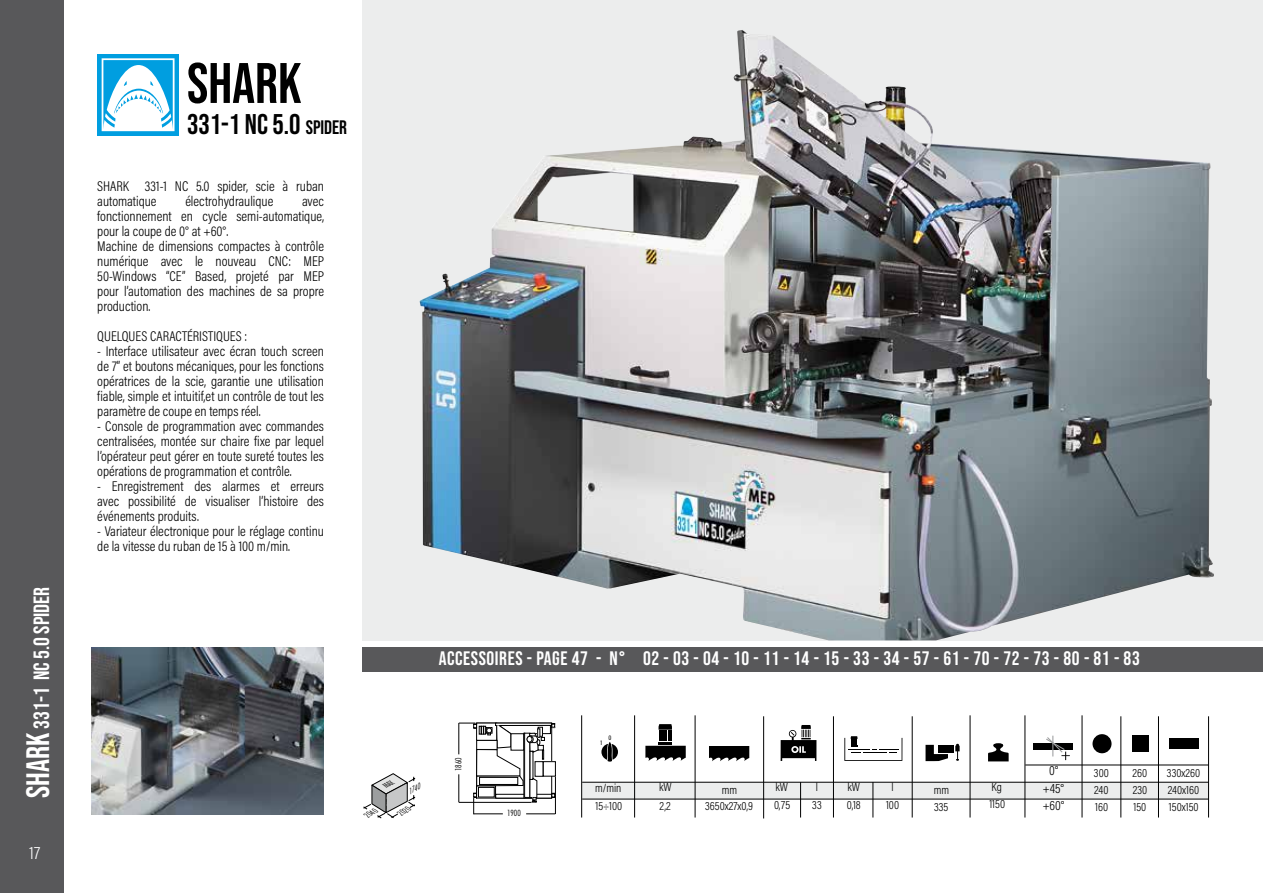
<style>
.page{position:relative;width:1263px;height:893px;background:#fff}
.page>*{position:absolute;margin:0;border:0;box-sizing:border-box;transform-origin:0 0}
.t1{font:57px "Bebas Neue";color:#000}
.t2{font:28.5px "Bebas Neue";color:#000}
.t3{font:22.05px "Bebas Neue";color:#fff}
.t4{font:19.5px "Bebas Neue";letter-spacing:.03em;color:#fff}
.t5{font:300 18px "Acumin Pro Cond";color:#fff}
.t6{font:300 14.25px/15px "Acumin Pro Cond";color:#000}
.t7{font:300 13.5px "Acumin Pro Cond";color:#000}
.t8{font:300 12px "Acumin Pro Cond";color:#000}
.t9{font:300 condensed 8.25px "Futura Std";color:#000}
.t10{font:italic 300 condensed 7.5px "Futura Std";color:#000}
.t11{font:500 6.75px "Acumin Pro Cond";color:#000}
.s1{font-size:32.4px}
.s2{font-size:19.5px}
</style>
<div class="page">
<div style="left:0;top:0;width:64px;height:893px;background:#58585a"></div>
<div style="left:97px;top:54px;width:82px;height:81px;background:#009ee0"></div>
<svg style="left:102px;top:58px;width:73px;height:73px"></svg>
<img style="left:91px;top:648px;width:233px;height:166px">
<div style="left:362px;top:0;width:901px;height:640px;background:#eceded"></div>
<img style="left:420px;top:31px;width:793px;height:609px">
<div style="left:582px;top:782px;width:626px;height:17px;background:#eceded"></div>
<hr style="left:763px;top:716px;width:1px;height:102px;background:#000">
<hr style="left:1025px;top:715px;width:1px;height:102px;background:#000">
<hr style="left:1082px;top:715px;width:1px;height:102px;background:#000">
<hr style="left:970px;top:715px;width:1px;height:102px;background:#000">
<hr style="left:634px;top:715px;width:1px;height:102px;background:#000">
<hr style="left:695px;top:715px;width:1px;height:102px;background:#000">
<hr style="left:581px;top:715px;width:1px;height:102px;background:#000">
<hr style="left:833px;top:716px;width:1px;height:101px;background:#000">
<hr style="left:912px;top:716px;width:1px;height:101px;background:#000">
<hr style="left:1120px;top:716px;width:1px;height:101px;background:#000">
<hr style="left:1158px;top:716px;width:1px;height:101px;background:#000">
<hr style="left:1208px;top:716px;width:1px;height:101px;background:#000">
<hr style="left:1025px;top:765px;width:183px;height:1px;background:#000">
<hr style="left:582px;top:782px;width:626px;height:1px;background:#000">
<hr style="left:582px;top:799px;width:626px;height:1px;background:#000">
<hr style="left:800px;top:782px;width:1px;height:35px;background:#000">
<hr style="left:873px;top:782px;width:1px;height:35px;background:#000">
<svg style="left:781px;top:725px;width:35px;height:36px"></svg>
<svg style="left:645px;top:724px;width:41px;height:37px"></svg>
<svg style="left:709px;top:746px;width:40px;height:15px"></svg>
<svg style="left:988px;top:743px;width:21px;height:18px"></svg>
<div style="left:1169px;top:738px;width:30px;height:11px;background:#000"></div>
<div style="left:1092px;top:734px;width:19px;height:19px;background:#000;border-radius:50%"></div>
<div style="left:1133px;top:736px;width:16px;height:16px;background:#000"></div>
<svg style="left:925px;top:745px;width:23px;height:16px"></svg>
<div style="left:939px;top:745px;width:15px;height:7px;background:#000"></div>
<svg style="left:955px;top:743px;width:4px;height:18px"></svg>
<svg style="left:844px;top:736px;width:58px;height:25px"></svg>
<hr style="left:555px;top:777px;width:1px;height:37px;background:#000">
<div style="left:543px;top:761px;width:13px;height:15px;border:1px solid #000"></div>
<svg style="left:459px;top:723px;width:96px;height:92px"></svg>
<svg style="left:601px;top:742px;width:17px;height:20px"></svg>
<div style="left:1033px;top:743px;width:40px;height:6px;background:#000"></div>
<svg style="left:1045px;top:736px;width:25px;height:24px"></svg>
<div style="left:362px;top:647px;width:901px;height:24px;background:#58585a"></div>
<svg style="left:363px;top:773px;width:52px;height:45px"></svg>
<h3 class="t3" style="left:29px;top:798px;width:213px;rotate:-90deg"><span class="s1">SHARK</span> 331-1 NC 5.0 SPIDER</h3>
<p class="t5" style="left:30px;top:842px;width:12px">17</p>
<h1 class="t1" style="left:187px;top:51px;width:116px">SHARK</h1>
<h2 class="t2" style="left:187px;top:108px;width:162px">331-1 NC 5.0 <span class="s2">SPIDER</span></h2>
<p class="t6" style="left:97px;top:179px;width:228px">SHARK 331-1 NC 5.0 spider, scie à ruban automatique</p>
<p class="t6" style="left:185px;top:194px;width:89px">électrohydraulique</p>
<p class="t6" style="left:97px;top:194px;width:228px;text-indent:205px">avec fonctionnement en cycle semi-automatique, pour la coupe de 0° at +60°.<br>Machine de dimensions compactes à contrôle numérique avec le nouveau CNC: MEP<br>50-Windows “CE” Based, projeté par MEP pour l’automation des machines de sa propre production.</p>
<p class="t6" style="left:97px;top:329px;width:151px">QUELQUES CARACTÉRISTIQUES :</p>
<p class="t6" style="left:97px;top:344px;width:228px;text-align:justify">- Interface utilisateur avec écran touch screen de 7” et boutons mécaniques, pour les fonctions opératrices de la scie, garantie une utilisation fiable, simple et intuitif,et un contrôle de tout les paramètre de coupe en temps réel.</p>
<p class="t6" style="left:97px;top:419px;width:228px;text-align:justify">- Console de programmation avec commandes centralisées, montée sur chaire fixe par lequel l’opérateur peut gérer en toute sureté toutes les opérations de programmation et contrôle.</p>
<p class="t6" style="left:97px;top:479px;width:228px;text-align:justify">- Enregistrement des alarmes et erreurs avec possibilité de visualiser l’histoire des événements produits.</p>
<p class="t6" style="left:97px;top:524px;width:228px">- Variateur électronique pour le réglage continu de la vitesse du ruban de 15 à 100 m/min.</p>
<h3 class="t4" style="left:439px;top:647px;width:189px">ACCESSOIRES - PAGE 47 - N°</h3>
<h3 class="t4" style="left:643px;top:647px;width:498px">02 - 03 - 04 - 10 - 11 - 14 - 15 - 33 - 34 - 57 - 61 - 70 - 72 - 73 - 80 - 81 - 83</h3>
<p class="t10" style="left:365px;top:811px;width:14px;rotate:-30deg">2040</p>
<p class="t10" style="left:406px;top:789px;width:14px;rotate:-30deg">1740</p>
<p class="t10" style="left:398px;top:809px;width:14px;rotate:-30deg">2020</p>
<p class="t9" style="left:453px;top:771px;width:15px;rotate:-90deg">1860</p>
<p class="t9" style="left:507px;top:808px;width:15px">1900</p>
<p class="t11" style="left:608px;top:733px;width:4px">0</p>
<p class="t11" style="left:601px;top:738px;width:3px">1</p>
<p class="t7" style="left:1049px;top:762px;width:11px">0°</p>
<p class="t7" style="left:1043px;top:796px;width:23px">+60°</p>
<p class="t8" style="left:1094px;top:765px;width:16px">300</p>
<p class="t8" style="left:1132px;top:765px;width:16px">260</p>
<p class="t8" style="left:1167px;top:765px;width:35px">330x260</p>
<p class="t8" style="left:1095px;top:799px;width:15px">160</p>
<p class="t8" style="left:1133px;top:799px;width:14px">150</p>
<p class="t8" style="left:1169px;top:799px;width:31px">150x150</p>
<p class="t8" style="left:595px;top:780px;width:28px">m/min</p>
<p class="t8" style="left:659px;top:780px;width:14px">kW</p>
<p class="t8" style="left:775px;top:780px;width:14px">kW</p>
<p class="t8" style="left:816px;top:780px;width:4px">l</p>
<p class="t8" style="left:848px;top:780px;width:14px">kW</p>
<p class="t8" style="left:891px;top:780px;width:4px">l</p>
<p class="t7" style="left:1043px;top:779px;width:23px">+45°</p>
<p class="t8" style="left:722px;top:782px;width:17px">mm</p>
<p class="t8" style="left:934px;top:782px;width:17px">mm</p>
<p class="t8" style="left:991px;top:779px;width:12px">Kg</p>
<p class="t8" style="left:1094px;top:782px;width:16px">240</p>
<p class="t8" style="left:1133px;top:782px;width:16px">230</p>
<p class="t8" style="left:1168px;top:782px;width:33px">240x160</p>
<p class="t8" style="left:595px;top:799px;width:28px">15÷100</p>
<p class="t8" style="left:660px;top:798px;width:13px">2,2</p>
<p class="t8" style="left:705px;top:799px;width:49px">3650x27x0,9</p>
<p class="t8" style="left:774px;top:798px;width:18px">0,75</p>
<p class="t8" style="left:812px;top:798px;width:11px">33</p>
<p class="t8" style="left:847px;top:798px;width:16px">0,18</p>
<p class="t8" style="left:886px;top:798px;width:14px">100</p>
<p class="t8" style="left:934px;top:799px;width:16px">335</p>
<p class="t8" style="left:989px;top:797px;width:17px">1150</p>
</div>
